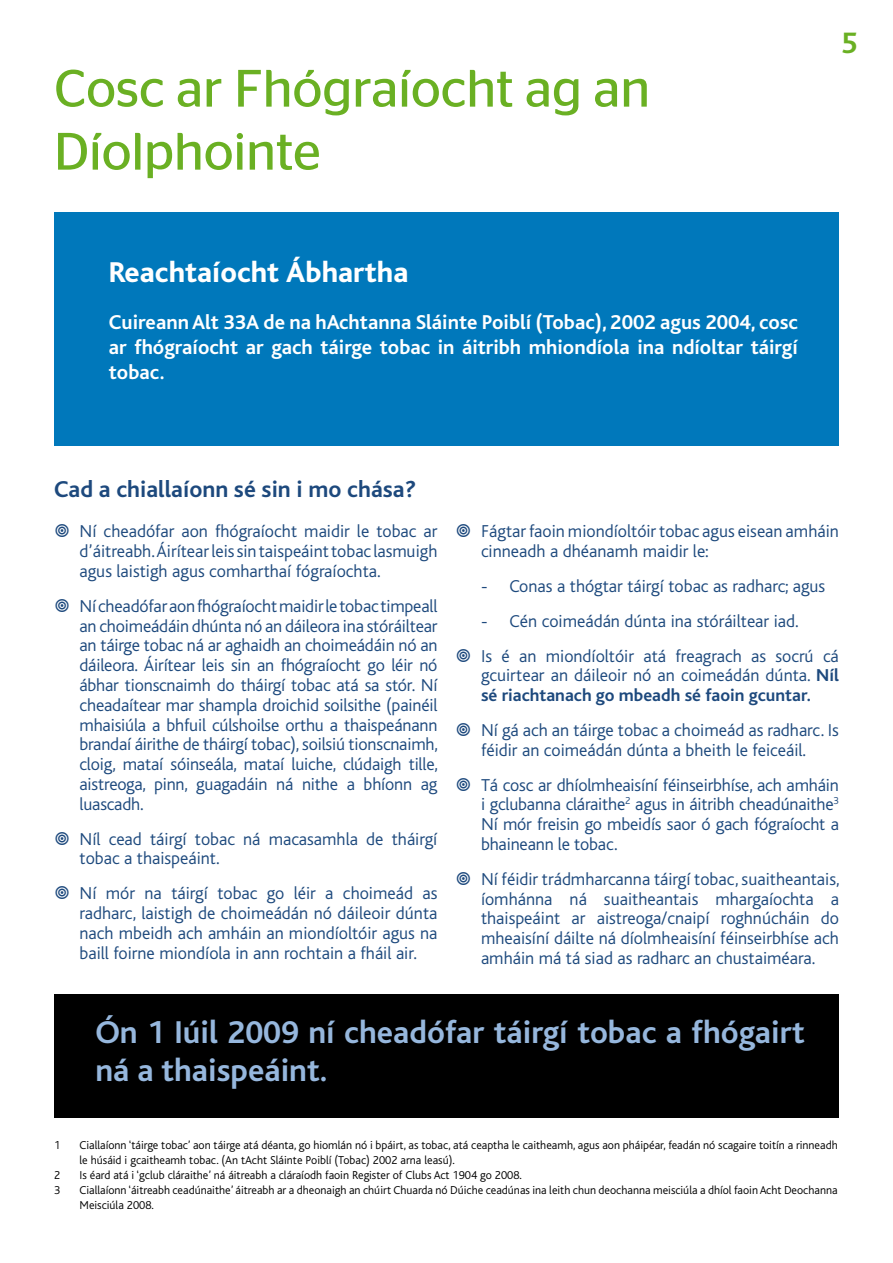
<style>
.page{position:relative;width:893px;height:1263px;background:#fff}
.page>*{position:absolute;margin:0;border:0;box-sizing:border-box;transform-origin:0 0}
.t1{font:52.5px/63px "Stag Sans";color:#6ab023}
.t2{font:700 33px/37.5px "Bliss";color:#96b7dd}
.t3{font:700 30.9px "Bliss";color:#6ab023}
.t4{font:800 30px "Bliss";color:#fff}
.t5{font:700 24px "Bliss";color:#1d497d}
.t6{font:700 21px/25.2px "Bliss";color:#fff;text-align:justify}
.t7{font:300 18px/19.8px "Bliss";color:#1d497d;text-align:justify}
.t8{font:700 18px/19.8px "Bliss";color:#1d497d}
.t9{font:300 12px/15px "Bliss";color:#000}
.s1{font-weight:300}
</style>
<div class="page">
<div style="left:54px;top:212px;width:785px;height:233px;background:#0078bb"></div>
<div style="left:54px;top:994px;width:785px;height:123px;background:#000"></div>
<h1 class="t1" style="left:54px;top:56px;width:598px">Cosc ar Fhógraíocht ag an<br>Díolphointe</h1>
<h3 class="t4" style="left:109px;top:257px;width:301px">Reachtaíocht Ábhartha</h3>
<p class="t6" style="left:109px;top:310px;width:691px">Cuireann Alt 33A de na hAchtanna Sláinte Poiblí (Tobac), 2002 agus 2004, cosc ar fhógraíocht ar gach táirge tobac in áitribh mhiondíola ina ndíoltar táirgí tobac.</p>
<h3 class="t3" style="left:841px;top:27px;width:18px">5</h3>
<h3 class="t5" style="left:54px;top:476px;width:364px">Cad a chiallaíonn sé sin i mo chása?</h3>
<p class="t7" style="left:80px;top:522px;width:359px">Ní cheadófar aon fhógraíocht maidir le tobac ar d’áitreabh. Áirítear leis sin taispeáint tobac lasmuigh agus laistigh agus comharthaí fógraíochta.</p>
<p class="t7" style="left:80px;top:596px;width:360px">Ní cheadófar aon fhógraíocht maidir le tobac timpeall an choimeádáin dhúnta nó an dáileora ina stóráiltear an táirge tobac ná ar aghaidh an choimeádáin nó an dáileora. Áirítear leis sin an fhógraíocht go léir nó ábhar tionscnaimh do tháirgí tobac atá sa stór. Ní cheadaítear mar shampla droichid soilsithe (painéil mhaisiúla a bhfuil cúlshoilse orthu a thaispeánann brandaí áirithe de tháirgí tobac), soilsiú tionscnaimh, cloig, mataí sóinseála, mataí luiche, clúdaigh tille, aistreoga, pinn, guagadáin ná nithe a bhíonn ag luascadh.</p>
<p class="t7" style="left:80px;top:829px;width:359px">Níl cead táirgí tobac ná macasamhla de tháirgí tobac a thaispeáint.</p>
<p class="t7" style="left:80px;top:884px;width:359px">Ní mór na táirgí tobac go léir a choimeád as radharc, laistigh de choimeádán nó dáileoir dúnta nach mbeidh ach amháin an miondíoltóir agus na baill foirne miondíola in ann rochtain a fháil air.</p>
<p class="t7" style="left:481px;top:522px;width:359px">Fágtar faoin miondíoltóir tobac agus eisean amháin cinneadh a dhéanamh maidir le:</p>
<p class="t7" style="left:481px;top:576px;width:346px">- Conas a thógtar táirgí tobac as radharc; agus</p>
<p class="t7" style="left:481px;top:604px;width:359px;line-height:34.8px">- Cén coimeádán dúnta ina stóráiltear iad.<br>Is é an miondíoltóir atá freagrach as socrú cá</p>
<p class="t8" style="left:481px;top:666px;width:359px"><span class="s1">gcuirtear an dáileoir nó an coimeádán dúnta.</span> Níl sé riachtanach go mbeadh sé faoin gcuntar.</p>
<p class="t7" style="left:481px;top:720px;width:359px">Ní gá ach an táirge tobac a choimeád as radharc. Is féidir an coimeádán dúnta a bheith le feiceáil.</p>
<p class="t7" style="left:481px;top:775px;width:359px">Tá cosc ar dhíolmheaisíní féinseirbhíse, ach amháin i gclubanna cláraithe<sup>2</sup> agus in áitribh cheadúnaithe<sup>3<br></sup>Ní mór freisin go mbeidís saor ó gach fógraíocht a bhaineann le tobac.</p>
<p class="t7" style="left:481px;top:869px;width:360px">Ní féidir trádmharcanna táirgí tobac, suaitheantais, íomhánna ná suaitheantais mhargaíochta a thaispeáint ar aistreoga/cnaipí roghnúcháin do mheaisíní dáilte ná díolmheaisíní féinseirbhíse ach amháin má tá siad as radharc an chustaiméara.</p>
<h2 class="t2" style="left:95px;top:1014px;width:711px">Ón 1 Iúil 2009 ní cheadófar táirgí tobac a fhógairt ná a thaispeáint.</h2>
<p class="t9" style="left:54px;top:1137px;width:8px">1</p>
<p class="t9" style="left:80px;top:1137px;width:760px">Ciallaíonn ‘táirge tobac’ aon táirge atá déanta, go hiomlán nó i bpáirt, as tobac, atá ceaptha le caitheamh, agus aon pháipéar, feadán nó scagaire toitín a rinneadh le húsáid i gcaitheamh tobac. (An tAcht Sláinte Poiblí (Tobac) 2002 arna leasú).</p>
<p class="t9" style="left:54px;top:1167px;width:8px">2</p>
<p class="t9" style="left:80px;top:1167px;width:444px">Is éard atá i ‘gclub cláraithe’ ná áitreabh a cláraíodh faoin Register of Clubs Act 1904 go 2008.</p>
<p class="t9" style="left:54px;top:1182px;width:8px">3</p>
<p class="t9" style="left:80px;top:1182px;width:760px">Ciallaíonn ‘áitreabh ceadúnaithe’ áitreabh ar a dheonaigh an chúirt Chuarda nó Dúiche ceadúnas ina leith chun deochanna meisciúla a dhíol faoin Acht Deochanna<br>Meisciúla 2008.</p>
</div>
